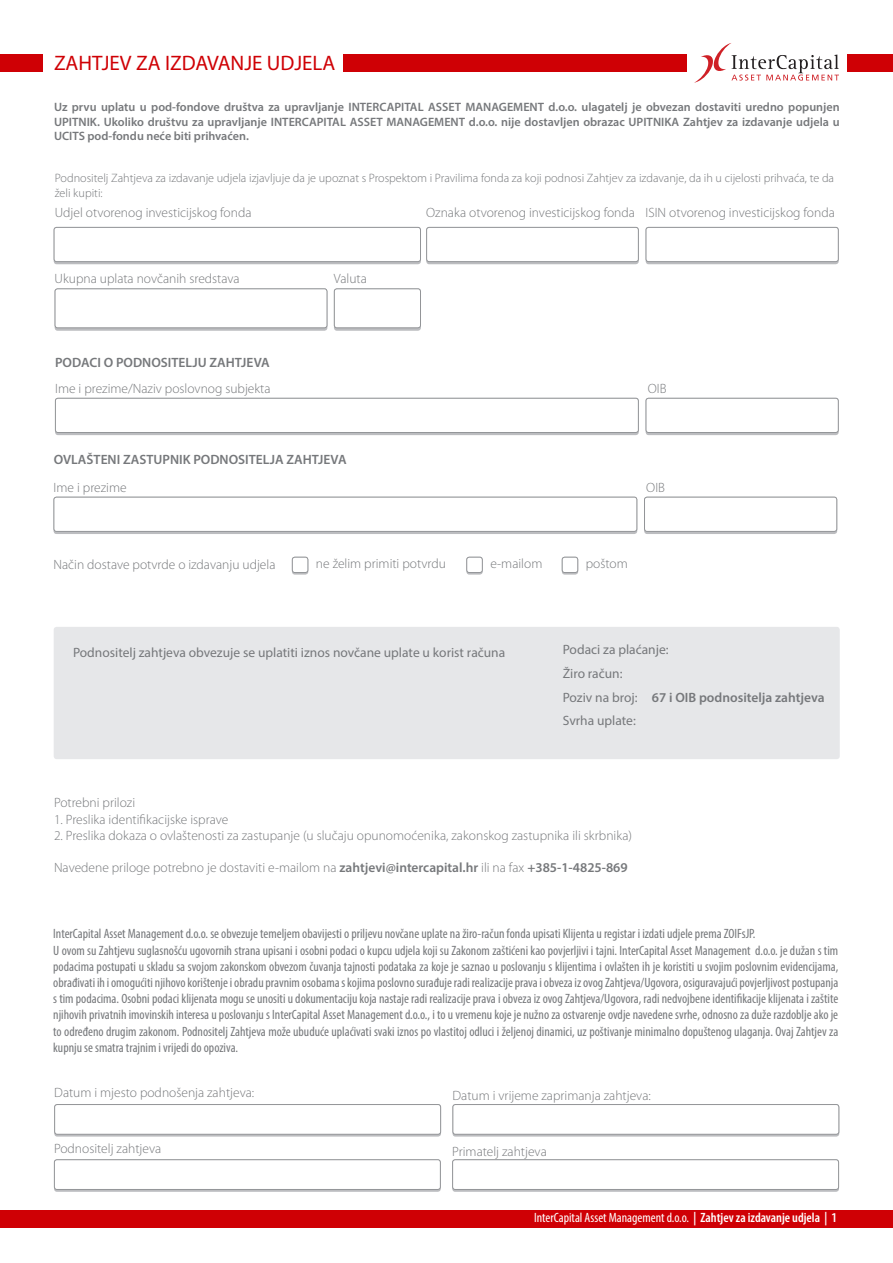
<style>
.page{position:relative;width:893px;height:1263px;background:#fff}
.page>*{position:absolute;margin:0;border:0;box-sizing:border-box;transform-origin:0 0}
.t1{font:21px "Myriad Pro";color:#cf0005}
.t2{font:condensed 13.5px/16.2px "Myriad Pro";color:#76787b;text-align:justify}
.t3{font:300 13.5px "Myriad Pro";color:#76787b}
.t4{font:13.5px "Myriad Pro";color:#76787b}
.t5{font:600 13.5px "Myriad Pro";color:#76787b}
.t6{font:condensed 13.5px "Myriad Pro";color:#fff}
.t7{font:600 12.15px/14.5px "Myriad Pro";color:#76787b;text-align:justify}
.t8{font:300 12.15px/14.5px "Myriad Pro";color:#76787b}
.s1{font-weight:400}
.s2{font-weight:600}
</style>
<div class="page">
<svg style="left:694px;top:43px;width:145px;height:40px"></svg>
<div style="left:0;top:54px;width:43px;height:18px;background:#cf0005"></div>
<div style="left:344px;top:54px;width:343px;height:18px;background:#cf0005"></div>
<div style="left:847px;top:54px;width:46px;height:18px;background:#cf0005"></div>
<div style="left:0;top:1210px;width:893px;height:17px;background:#cf0005"></div>
<div style="left:55px;top:288px;width:272px;height:43px;background:#bcbdc0;border-radius:3px"></div>
<div style="left:55px;top:289px;width:272px;height:39px;background:#fff;border-radius:3px"></div>
<div style="left:55px;top:288px;width:272px;height:40px;border:1px solid #939598;border-radius:3px"></div>
<div style="left:54px;top:227px;width:367px;height:37px;background:#bcbdc0;border-radius:3px"></div>
<div style="left:54px;top:227px;width:366px;height:35px;background:#fff;border-radius:3px"></div>
<div style="left:54px;top:227px;width:367px;height:35px;border:1px solid #939598;border-radius:3px"></div>
<div style="left:426px;top:227px;width:213px;height:37px;background:#bcbdc0;border-radius:3px"></div>
<div style="left:427px;top:227px;width:211px;height:35px;background:#fff;border-radius:3px"></div>
<div style="left:426px;top:227px;width:213px;height:35px;border:1px solid #939598;border-radius:3px"></div>
<div style="left:646px;top:227px;width:193px;height:37px;background:#bcbdc0;border-radius:3px"></div>
<div style="left:646px;top:227px;width:192px;height:35px;background:#fff;border-radius:3px"></div>
<div style="left:646px;top:227px;width:193px;height:35px;border:1px solid #939598;border-radius:3px"></div>
<div style="left:334px;top:288px;width:87px;height:43px;background:linear-gradient(to right,#aeafb2,#aeafb2);border-radius:3px"></div>
<div style="left:334px;top:289px;width:86px;height:39px;background:#fff;border-radius:3px"></div>
<div style="left:334px;top:288px;width:87px;height:40px;border:1px solid #939598;border-radius:3px"></div>
<div style="left:55px;top:398px;width:584px;height:37px;background:#bcbdc0;border-radius:3px"></div>
<div style="left:55px;top:398px;width:583px;height:34px;background:#fff;border-radius:3px"></div>
<div style="left:55px;top:398px;width:584px;height:35px;border:1px solid #939598;border-radius:3px"></div>
<div style="left:646px;top:398px;width:193px;height:37px;background:#bcbdc0;border-radius:3px"></div>
<div style="left:646px;top:398px;width:192px;height:34px;background:#fff;border-radius:3px"></div>
<div style="left:646px;top:398px;width:193px;height:35px;border:1px solid #939598;border-radius:3px"></div>
<div style="left:54px;top:627px;width:786px;height:132px;background:#e6e7e9;border-radius:3px"></div>
<div style="left:54px;top:497px;width:583px;height:37px;background:#bcbdc0;border-radius:3px"></div>
<div style="left:54px;top:497px;width:583px;height:34px;background:#fff;border-radius:3px"></div>
<div style="left:54px;top:497px;width:583px;height:35px;border:1px solid #939598;border-radius:3px"></div>
<div style="left:644px;top:497px;width:193px;height:37px;background:#bcbdc0;border-radius:3px"></div>
<div style="left:644px;top:497px;width:193px;height:34px;background:#fff;border-radius:3px"></div>
<div style="left:644px;top:497px;width:193px;height:35px;border:1px solid #939598;border-radius:3px"></div>
<div style="left:562px;top:557px;width:16px;height:18px;background:#bcbdc0;border-radius:3px"></div>
<div style="left:562px;top:557px;width:16px;height:15px;background:#fff;border-radius:3px"></div>
<div style="left:562px;top:557px;width:16px;height:16px;border:1px solid #939598;border-radius:3px"></div>
<div style="left:466px;top:557px;width:17px;height:18px;background:#bcbdc0;border-radius:3px"></div>
<div style="left:467px;top:557px;width:15px;height:15px;background:#fff;border-radius:3px"></div>
<div style="left:466px;top:557px;width:17px;height:16px;border:1px solid #939598;border-radius:3px"></div>
<div style="left:292px;top:557px;width:16px;height:18px;background:#bcbdc0;border-radius:3px"></div>
<div style="left:292px;top:557px;width:16px;height:15px;background:#fff;border-radius:3px"></div>
<div style="left:292px;top:557px;width:16px;height:16px;border:1px solid #939598;border-radius:3px"></div>
<div style="left:54px;top:1159px;width:387px;height:33px;background:#bcbdc0;border-radius:3px"></div>
<div style="left:54px;top:1160px;width:386px;height:29px;background:#fff;border-radius:3px"></div>
<div style="left:54px;top:1159px;width:387px;height:31px;border:1px solid #939598;border-radius:3px"></div>
<div style="left:452px;top:1159px;width:387px;height:33px;background:#bcbdc0;border-radius:3px"></div>
<div style="left:453px;top:1160px;width:386px;height:29px;background:#fff;border-radius:3px"></div>
<div style="left:452px;top:1159px;width:387px;height:31px;border:1px solid #939598;border-radius:3px"></div>
<div style="left:54px;top:1104px;width:387px;height:32px;background:#bcbdc0;border-radius:3px"></div>
<div style="left:55px;top:1104px;width:386px;height:30px;background:#fff;border-radius:3px"></div>
<div style="left:54px;top:1104px;width:387px;height:31px;border:1px solid #939598;border-radius:3px"></div>
<div style="left:452px;top:1104px;width:387px;height:32px;background:#bcbdc0;border-radius:3px"></div>
<div style="left:453px;top:1104px;width:386px;height:30px;background:#fff;border-radius:3px"></div>
<div style="left:452px;top:1104px;width:387px;height:31px;border:1px solid #939598;border-radius:3px"></div>
<p class="t1" style="left:54px;top:50px;width:283px">ZAHTJEV ZA IZDAVANJE UDJELA</p>
<p class="t7" style="left:54px;top:100px;width:787px">Uz prvu uplatu u pod-fondove društva za upravljanje INTERCAPITAL ASSET MANAGEMENT d.o.o. ulagatelj je obvezan dostaviti uredno popunjen UPITNIK. Ukoliko društvu za upravljanje INTERCAPITAL ASSET MANAGEMENT d.o.o. nije dostavljen obrazac UPITNIKA Zahtjev za izdavanje udjela u UCITS pod-fondu neće biti prihvaćen.</p>
<p class="t8" style="left:55px;top:171px;width:781px">Podnositelj Zahtjeva za izdavanje udjela izjavljuje da je upoznat s Prospektom i Pravilima fonda za koji podnosi Zahtjev za izdavanje, da ih u cijelosti prihvaća, te da želi kupiti:</p>
<p class="t3" style="left:55px;top:205px;width:198px">Udjel otvorenog investicijskog fonda</p>
<p class="t3" style="left:426px;top:205px;width:210px">Oznaka otvorenog investicijskog fonda</p>
<p class="t3" style="left:646px;top:205px;width:191px">ISIN otvorenog investicijskog fonda</p>
<p class="t3" style="left:55px;top:272px;width:187px">Ukupna uplata novčanih sredstava</p>
<p class="t3" style="left:334px;top:272px;width:34px">Valuta</p>
<p class="t5" style="left:55px;top:354px;width:216px">PODACI O PODNOSITELJU ZAHTJEVA</p>
<p class="t3" style="left:55px;top:381px;width:217px">Ime i prezime/Naziv poslovnog subjekta</p>
<p class="t3" style="left:648px;top:381px;width:20px">OIB</p>
<p class="t5" style="left:54px;top:451px;width:294px">OVLAŠTENI ZASTUPNIK PODNOSITELJA ZAHTJEVA</p>
<p class="t3" style="left:54px;top:480px;width:75px">Ime i prezime</p>
<p class="t3" style="left:646px;top:480px;width:20px">OIB</p>
<p class="t3" style="left:54px;top:557px;width:223px">Način dostave potvrde o izdavanju udjela</p>
<p class="t3" style="left:316px;top:556px;width:131px">ne želim primiti potvrdu</p>
<p class="t3" style="left:490px;top:556px;width:54px">e-mailom</p>
<p class="t3" style="left:586px;top:556px;width:43px">poštom</p>
<p class="t4" style="left:73px;top:644px;width:434px">Podnositelj zahtjeva obvezuje se uplatiti iznos novčane uplate u korist računa</p>
<p class="t4" style="left:563px;top:641px;width:107px">Podaci za plaćanje:</p>
<p class="t4" style="left:563px;top:665px;width:61px">Žiro račun:</p>
<p class="t5" style="left:563px;top:688px;width:263px"><span class="s1">Poziv na broj:</span> 67 i OIB podnositelja zahtjeva</p>
<p class="t4" style="left:563px;top:712px;width:75px">Svrha uplate:</p>
<p class="t3" style="left:54px;top:795px;width:83px">Potrebni prilozi</p>
<p class="t3" style="left:54px;top:812px;width:176px">1. Preslika identifikacijske isprave</p>
<p class="t3" style="left:54px;top:828px;width:580px">2. Preslika dokaza o ovlaštenosti za zastupanje (u slučaju opunomoćenika, zakonskog zastupnika ili skrbnika)</p>
<p class="t3" style="left:54px;top:860px;width:575px">Navedene priloge potrebno je dostaviti e-mailom na <span class="s2">zahtjevi@intercapital.hr</span> ili na fax <span class="s2">+385-1-4825-869</span></p>
<p class="t2" style="left:53px;top:926px;width:704px">InterCapital Asset Management d.o.o. se obvezuje temeljem obavijesti o priljevu novčane uplate na žiro-račun fonda upisati Klijenta u registar i izdati udjele prema ZOIFsJP.</p>
<p class="t2" style="left:53px;top:942px;width:787px">U ovom su Zahtjevu suglasnošću ugovornih strana upisani i osobni podaci o kupcu udjela koji su Zakonom zaštićeni kao povjerljivi i tajni. InterCapital Asset Management d.o.o. je dužan s tim podacima postupati u skladu sa svojom zakonskom obvezom čuvanja tajnosti podataka za koje je saznao u poslovanju s klijentima i ovlašten ih je koristiti u svojim poslovnim evidencijama, obrađivati ih i omogućiti njihovo korištenje i obradu pravnim osobama s kojima poslovno surađuje radi realizacije prava i obveza iz ovog Zahtjeva/Ugovora, osiguravajući povjerljivost postupanja s tim podacima. Osobni podaci klijenata mogu se unositi u dokumentaciju koja nastaje radi realizacije prava i obveza iz ovog Zahtjeva/Ugovora, radi nedvojbene identifikacije klijenata i zaštite njihovih privatnih imovinskih interesa u poslovanju s InterCapital Asset Management d.o.o., i to u vremenu koje je nužno za ostvarenje ovdje navedene svrhe, odnosno za duže razdoblje ako je to određeno drugim zakonom. Podnositelj Zahtjeva može ubuduće uplaćivati svaki iznos po vlastitoj odluci i željenoj dinamici, uz poštivanje minimalno dopuštenog ulaganja. Ovaj Zahtjev za kupnju se smatra trajnim i vrijedi do opoziva.</p>
<p class="t3" style="left:54px;top:1085px;width:201px">Datum i mjesto podnošenja zahtjeva:</p>
<p class="t3" style="left:452px;top:1088px;width:200px">Datum i vrijeme zaprimanja zahtjeva:</p>
<p class="t3" style="left:54px;top:1141px;width:109px">Podnositelj zahtjeva</p>
<p class="t3" style="left:452px;top:1144px;width:96px">Primatelj zahtjeva</p>
<p class="t6" style="left:534px;top:1210px;width:304px">InterCapital Asset Management d.o.o. <span class="s2">| Zahtjev za izdavanje udjela | 1</span></p>
</div>
